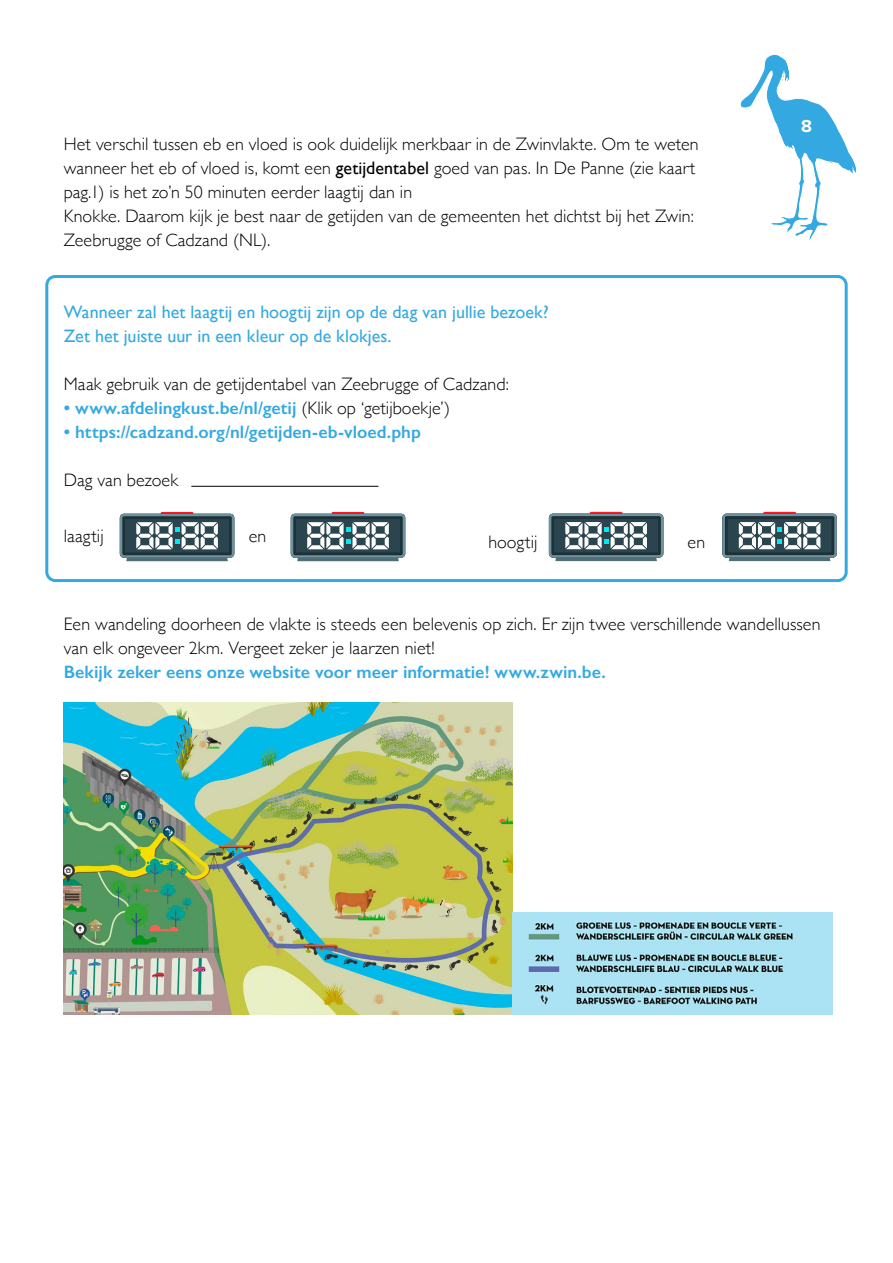
<style>
.page{position:relative;width:893px;height:1263px;background:#fff}
.page>*{position:absolute;margin:0;border:0;box-sizing:border-box;transform-origin:0 0}
.t1{font:300 18px/24px "Gill Sans";letter-spacing:.005em;color:#000}
.t2{font:600 18px "Gill Sans";color:#34a9e1}
.t3{font:18px/24px "Gill Sans";color:#34a9e1}
.t4{font:700 18px "Proxima Soft";color:#fff}
.s1{font-weight:400}
.s2{font-weight:300;color:#000}
</style>
<div class="page">
<svg style="left:740px;top:54px;width:117px;height:186px"></svg>
<hr style="left:191px;top:486px;width:187px;height:1px;background:#000">
<svg style="left:120px;top:512px;width:114px;height:49px"></svg>
<svg style="left:291px;top:512px;width:114px;height:49px"></svg>
<svg style="left:549px;top:512px;width:114px;height:49px"></svg>
<svg style="left:722px;top:512px;width:115px;height:49px"></svg>
<div style="left:45px;top:275px;width:803px;height:307px;border:3px solid #34a9e1;border-radius:9px"></div>
<img style="left:64px;top:702px;width:448px;height:312px">
<img style="left:512px;top:912px;width:320px;height:102px">
<p class="t1" style="left:64px;top:131px;width:636px">Het verschil tussen eb en vloed is ook duidelijk merkbaar in de Zwinvlakte. Om te weten wanneer het eb of vloed is, komt een <span class="s1">getijdentabel</span> goed van pas. In De Panne (zie kaart pag.1) is het zo’n 50 minuten eerder laagtij dan in<br>Knokke. Daarom kijk je best naar de getijden van de gemeenten het dichtst bij het Zwin:<br>Zeebrugge of Cadzand (NL).</p>
<p class="t3" style="left:64px;top:300px;width:486px">Wanneer zal het laagtij en hoogtij zijn op de dag van jullie bezoek?<br>Zet het juiste uur in een kleur op de klokjes.</p>
<p class="t1" style="left:64px;top:371px;width:447px">Maak gebruik van de getijdentabel van Zeebrugge of Cadzand:</p>
<p class="t2" style="left:64px;top:397px;width:388px">• www.afdelingkust.be/nl/getij <span class="s2">(Klik op ‘getijboekje’)</span></p>
<p class="t2" style="left:64px;top:421px;width:359px">• https://cadzand.org/nl/getijden-eb-vloed.php</p>
<p class="t1" style="left:64px;top:467px;width:116px">Dag van bezoek</p>
<p class="t1" style="left:64px;top:524px;width:41px">laagtij</p>
<p class="t1" style="left:249px;top:524px;width:19px">en</p>
<p class="t1" style="left:488px;top:529px;width:51px">hoogtij</p>
<p class="t1" style="left:688px;top:529px;width:19px">en</p>
<p class="t4" style="left:801px;top:113px;width:12px">8</p>
<p class="t1" style="left:64px;top:611px;width:758px">Een wandeling doorheen de vlakte is steeds een belevenis op zich. Er zijn twee verschillende wandellussen van elk ongeveer 2km. Vergeet zeker je laarzen niet!</p>
<p class="t2" style="left:64px;top:661px;width:543px">Bekijk zeker eens onze website voor meer informatie! www.zwin.be.</p>
</div>
